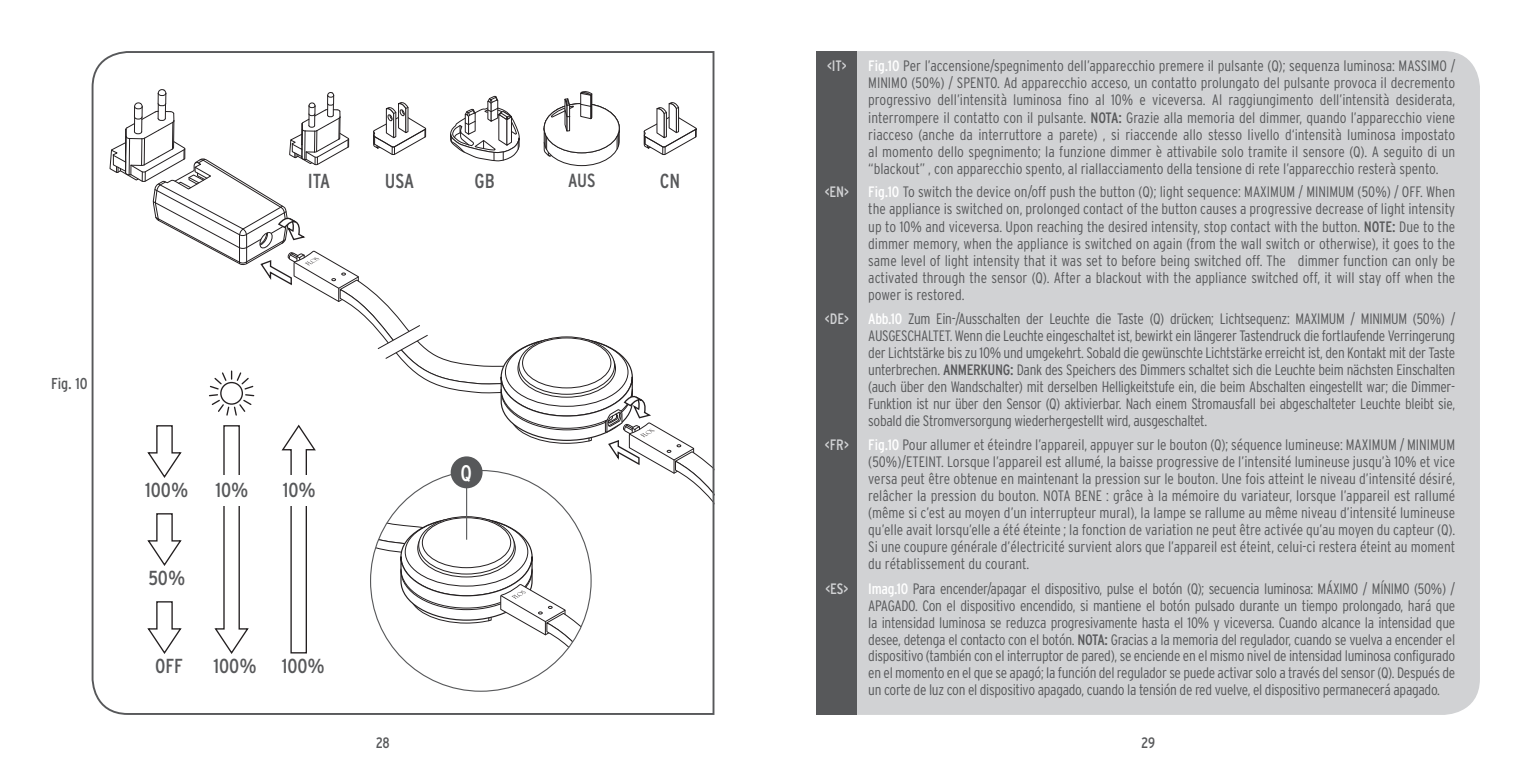
<style>
.page{position:relative;width:1531px;height:766px;background:#fff}
.page>*{position:absolute;margin:0;border:0;box-sizing:border-box;transform-origin:0 0}
.t1{font:condensed 22.5px "Interstate";color:#fff}
.t2{font:condensed 20.25px "Interstate";color:#57585a}
.t3{font:condensed 19.12px "Interstate";color:#57585a}
.t4{font:condensed 15.75px "Interstate";color:#57585a}
.t5{font:300 condensed 15.08px/17.1px "Interstate";letter-spacing:-.01em;color:#57585a;text-align:justify}
.t6{font:condensed 15.08px "Interstate";color:#d1d2d4}
.t7{font:condensed 15.08px "Interstate";color:#57585a}
.s1{font-weight:400;color:#fff}
.s2{font-weight:400}
</style>
<div class="page">
<div style="left:857px;top:51px;width:623px;height:663px;background:#d1d2d4"></div>
<div style="left:816px;top:51px;width:41px;height:663px;background:#57585a"></div>
<svg style="left:91px;top:51px;width:624px;height:664px"></svg>
<svg style="left:109px;top:89px;width:605px;height:602px"></svg>
<div style="left:451px;top:456px;width:31px;height:32px;background:#57585a;border-radius:50%"></div>
<hr style="left:466px;top:472px;width:1px;height:67px;background:#57585a">
<p class="t4" style="left:51px;top:375px;width:38px">Fig. 10</p>
<h2 class="t2" style="left:308px;top:170px;width:24px">ITA</h2>
<h2 class="t2" style="left:385px;top:170px;width:31px">USA</h2>
<h2 class="t2" style="left:474px;top:170px;width:22px">GB</h2>
<p class="t3" style="left:568px;top:170px;width:29px">AUS</p>
<h2 class="t2" style="left:660px;top:170px;width:22px">CN</h2>
<h2 class="t2" style="left:145px;top:478px;width:45px">100%</h2>
<h2 class="t2" style="left:215px;top:478px;width:34px">10%</h2>
<h2 class="t2" style="left:283px;top:478px;width:34px">10%</h2>
<h2 class="t2" style="left:148px;top:567px;width:39px">50%</h2>
<h2 class="t2" style="left:155px;top:654px;width:29px">OFF</h2>
<h2 class="t2" style="left:214px;top:654px;width:113px">100% 100%</h2>
<h1 class="t1" style="left:460px;top:460px;width:13px">Q</h1>
<p class="t6" style="left:827px;top:57px;width:21px">&lt;IT&gt;</p>
<p class="t5" style="left:868px;top:57px;width:588px"><span class="s1">Fig.10</span> Per l’accensione/spegnimento dell’apparecchio premere il pulsante (Q); sequenza luminosa: MASSIMO / MINIMO (50%) / SPENTO. Ad apparecchio acceso, un contatto prolungato del pulsante provoca il decremento progressivo dell’intensità luminosa fino al 10% e viceversa. Al raggiungimento dell’intensità desiderata, interrompere il contatto con il pulsante. <span class="s2">NOTA:</span> Grazie alla memoria del dimmer, quando l’apparecchio viene riacceso (anche da interruttore a parete) , si riaccende allo stesso livello d‘intensità luminosa impostato al momento dello spegnimento; la funzione dimmer è attivabile solo tramite il sensore (Q). A seguito di un “blackout” , con apparecchio spento, al riallacciamento della tensione di rete l’apparecchio resterà spento.</p>
<p class="t6" style="left:825px;top:183px;width:26px">&lt;EN&gt;</p>
<p class="t5" style="left:868px;top:183px;width:588px"><span class="s1">Fig.10</span> To switch the device on/off push the button (Q); light sequence: MAXIMUM / MINIMUM (50%) / OFF. When the appliance is switched on, prolonged contact of the button causes a progressive decrease of light intensity up to 10% and viceversa. Upon reaching the desired intensity, stop contact with the button. <span class="s2">NOTE:</span> Due to the dimmer memory, when the appliance is switched on again (from the wall switch or otherwise), it goes to the same level of light intensity that it was set to before being switched off. The dimmer function can only be activated through the sensor (Q). After a blackout with the appliance switched off, it will stay off when the power is restored.</p>
<p class="t6" style="left:825px;top:310px;width:26px">&lt;DE&gt;</p>
<p class="t5" style="left:868px;top:309px;width:588px"><span class="s1">Abb.10</span> Zum Ein-/Ausschalten der Leuchte die Taste (Q) drücken; Lichtsequenz: MAXIMUM / MINIMUM (50%) / AUSGESCHALTET. Wenn die Leuchte eingeschaltet ist, bewirkt ein längerer Tastendruck die fortlaufende Verringerung der Lichtstärke bis zu 10% und umgekehrt. Sobald die gewünschte Lichtstärke erreicht ist, den Kontakt mit der Taste unterbrechen. <span class="s2">ANMERKUNG:</span> Dank des Speichers des Dimmers schaltet sich die Leuchte beim nächsten Einschalten (auch über den Wandschalter) mit derselben Helligkeitstufe ein, die beim Abschalten eingestellt war; die Dimmer-Funktion ist nur über den Sensor (Q) aktivierbar. Nach einem Stromausfall bei abgeschalteter Leuchte bleibt sie, sobald die Stromversorgung wiederhergestellt wird, ausgeschaltet.</p>
<p class="t6" style="left:825px;top:436px;width:25px">&lt;FR&gt;</p>
<p class="t5" style="left:868px;top:435px;width:588px"><span class="s1">Fig.10</span> Pour allumer et éteindre l’appareil, appuyer sur le bouton (Q); séquence lumineuse: MAXIMUM / MINIMUM (50%)/ETEINT. Lorsque l’appareil est allumé, la baisse progressive de l’intensité lumineuse jusqu’à 10% et vice versa peut être obtenue en maintenant la pression sur le bouton. Une fois atteint le niveau d’intensité désiré, relâcher la pression du bouton. NOTA BENE : grâce à la mémoire du variateur, lorsque l’appareil est rallumé (même si c’est au moyen d’un interrupteur mural), la lampe se rallume au même niveau d’intensité lumineuse qu’elle avait lorsqu’elle a été éteinte ; la fonction de variation ne peut être activée qu’au moyen du capteur (Q).<br>Si une coupure générale d’électricité survient alors que l’appareil est éteint, celui-ci restera éteint au moment du rétablissement du courant.</p>
<p class="t6" style="left:825px;top:580px;width:25px">&lt;ES&gt;</p>
<p class="t5" style="left:868px;top:580px;width:588px"><span class="s1">Imag.10</span> Para encender/apagar el dispositivo, pulse el botón (Q); secuencia luminosa: MÁXIMO / MÍNIMO (50%) / APAGADO. Con el dispositivo encendido, si mantiene el botón pulsado durante un tiempo prolongado, hará que la intensidad luminosa se reduzca progresivamente hasta el 10% y viceversa. Cuando alcance la intensidad que desee, detenga el contacto con el botón. <span class="s2">NOTA:</span> Gracias a la memoria del regulador, cuando se vuelva a encender el dispositivo (también con el interruptor de pared), se enciende en el mismo nivel de intensidad luminosa configurado en el momento en el que se apagó; la función del regulador se puede activar solo a través del sensor (Q). Después de un corte de luz con el dispositivo apagado, cuando la tensión de red vuelve, el dispositivo permanecerá apagado.</p>
<p class="t7" style="left:376px;top:734px;width:15px">28</p>
<p class="t7" style="left:1141px;top:734px;width:15px">29</p>
</div>
